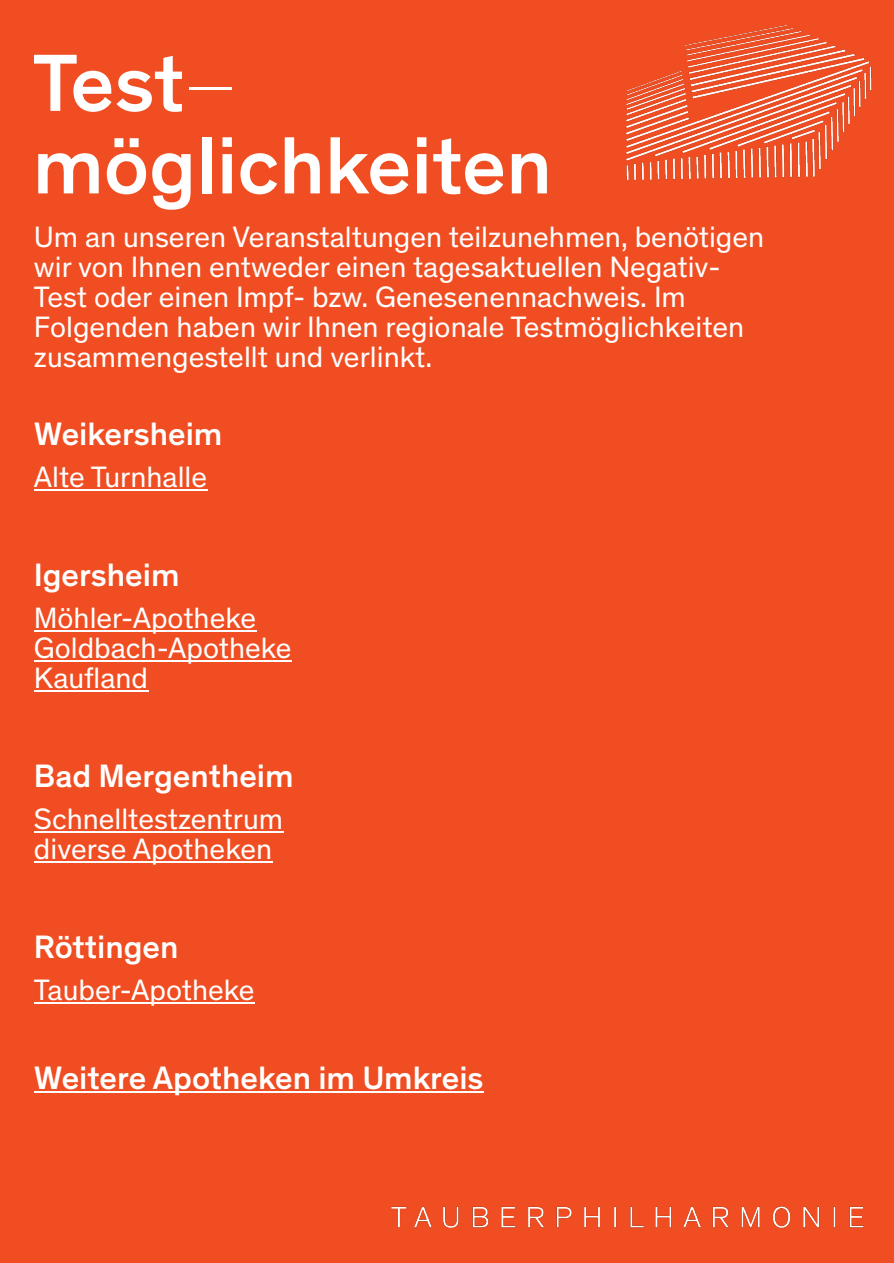
<style>
.page{position:relative;width:894px;height:1263px;background:#fff}
.page>*{position:absolute;margin:0;border:0;box-sizing:border-box;transform-origin:0 0}
.t1{font:500 82.5px/82.5px "Theinhardt";color:#fff}
.t2{font:500 33px "Theinhardt";color:#fff}
.t3{font:30px/30px "Theinhardt";color:#fff}
.s1{font-weight:100}
</style>
<div class="page">
<div style="left:0;top:0;width:893px;height:1263px;background:#f04e22"></div>
<hr style="left:34px;top:489px;width:173px;height:2px;background:#fff">
<hr style="left:34px;top:630px;width:222px;height:2px;background:#fff">
<hr style="left:34px;top:660px;width:257px;height:2px;background:#fff">
<hr style="left:34px;top:690px;width:114px;height:2px;background:#fff">
<hr style="left:34px;top:831px;width:249px;height:2px;background:#fff">
<hr style="left:34px;top:861px;width:238px;height:2px;background:#fff">
<hr style="left:34px;top:1002px;width:220px;height:2px;background:#fff">
<hr style="left:34px;top:1091px;width:449px;height:2px;background:#fff">
<img style="left:626px;top:26px;width:245px;height:154px">
<img style="left:391px;top:1206px;width:473px;height:22px">
<h1 class="t1" style="left:33px;top:51px;width:520px">Test<span class="s1">– </span>möglichkeiten</h1>
<p class="t3" style="left:34px;top:226px;width:731px">Um an unseren Veranstaltungen teilzunehmen, benötigen wir von Ihnen entweder einen tagesaktuellen Negativ-Test oder einen Impf- bzw. Genesenennachweis. Im Folgenden haben wir Ihnen regionale Testmöglichkeiten zusammengestellt und verlinkt.</p>
<p class="t2" style="left:34px;top:421px;width:190px">Weikersheim</p>
<p class="t3" style="left:34px;top:465px;width:175px">Alte Turnhalle</p>
<p class="t2" style="left:34px;top:562px;width:147px">Igersheim</p>
<p class="t3" style="left:34px;top:606px;width:259px">Möhler-Apotheke<br>Goldbach-Apotheke<br>Kaufland</p>
<p class="t2" style="left:34px;top:763px;width:261px">Bad Mergentheim</p>
<p class="t3" style="left:34px;top:807px;width:251px">Schnelltestzentrum diverse Apotheken</p>
<p class="t2" style="left:34px;top:934px;width:146px">Röttingen</p>
<p class="t3" style="left:34px;top:978px;width:222px">Tauber-Apotheke</p>
<p class="t2" style="left:34px;top:1065px;width:451px">Weitere Apotheken im Umkreis</p>
</div>
